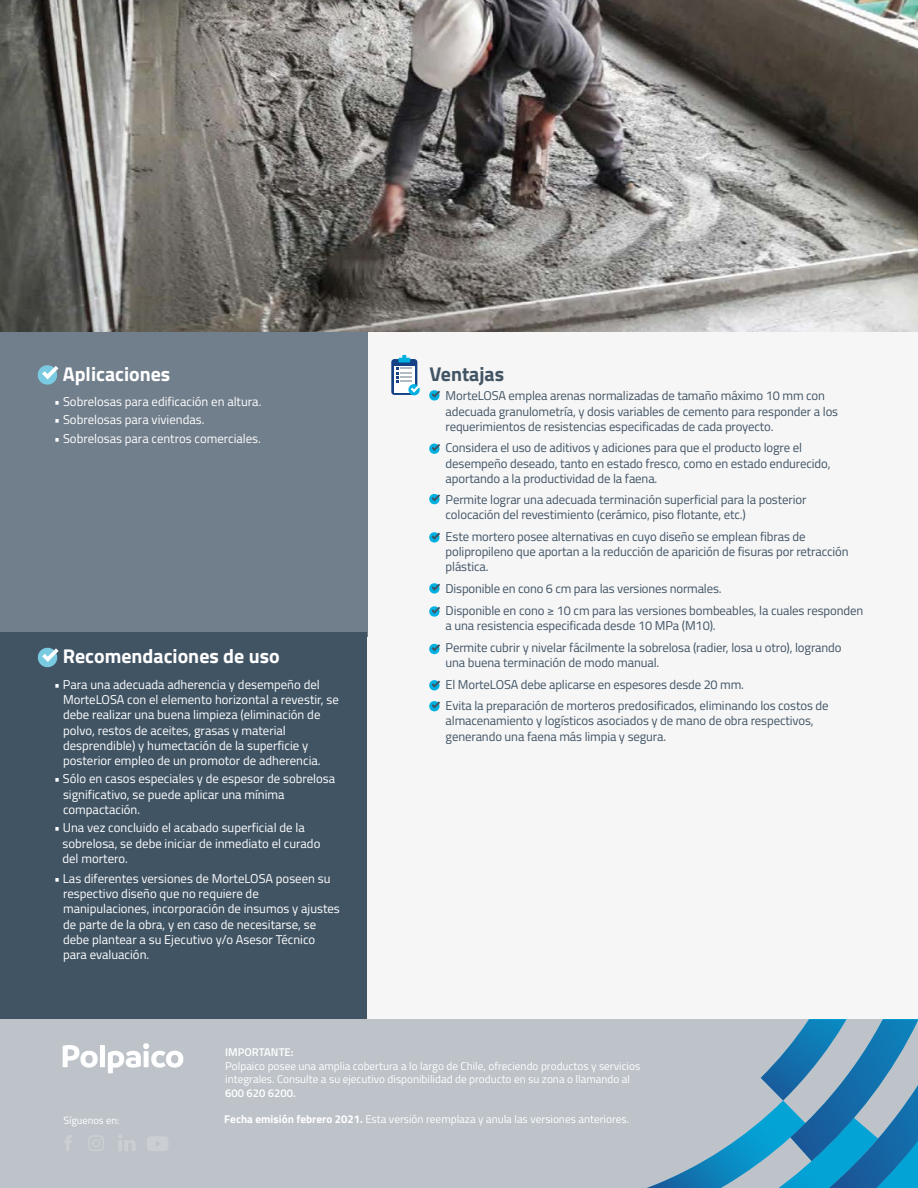
<style>
.page{position:relative;width:918px;height:1188px;background:#fff}
.page>*{position:absolute;margin:0;border:0;box-sizing:border-box;transform-origin:0 0}
.t1{font:700 19.95px "Titillium Web";color:#fff}
.t2{font:700 19.95px "Titillium Web";color:#415464}
.t3{font:12.75px/15.3px "Titillium Web";letter-spacing:-.01em;color:#415464}
.t4{font:12.75px/15.3px "Titillium Web";color:#fff}
.t5{font:11.25px/13.5px "Titillium Web";color:#fff}
.t6{font:600 11.25px "Titillium Web";color:#fff}
.t7{font:10.5px "Titillium Web";color:#fff}
.s1{font-weight:700}
</style>
<div class="page">
<div style="left:335px;top:330px;width:583px;height:694px;background:#f6f6f7"></div>
<div style="left:0;top:330px;width:367px;height:306px;background:#717e8b"></div>
<svg style="left:37px;top:365px;width:21px;height:20px"></svg>
<svg style="left:429px;top:390px;width:11px;height:11px"></svg>
<svg style="left:429px;top:443px;width:11px;height:11px"></svg>
<svg style="left:429px;top:494px;width:11px;height:11px"></svg>
<svg style="left:429px;top:532px;width:11px;height:11px"></svg>
<svg style="left:429px;top:583px;width:11px;height:11px"></svg>
<svg style="left:429px;top:606px;width:11px;height:11px"></svg>
<svg style="left:429px;top:643px;width:11px;height:12px"></svg>
<svg style="left:429px;top:680px;width:11px;height:11px"></svg>
<svg style="left:429px;top:701px;width:11px;height:11px"></svg>
<img style="left:0;top:0;width:918px;height:331px">
<div style="left:0;top:632px;width:367px;height:393px;background:#415464"></div>
<svg style="left:37px;top:647px;width:22px;height:21px"></svg>
<div style="left:391px;top:359px;width:26px;height:36px;background:#154284;border-radius:3px"></div>
<svg style="left:394px;top:366px;width:21px;height:26px"></svg>
<div style="left:398px;top:358px;width:12px;height:5px;background:#00b0e1"></div>
<svg style="left:402px;top:355px;width:4px;height:3px"></svg>
<svg style="left:396px;top:368px;width:24px;height:28px"></svg>
<div style="left:0;top:1020px;width:918px;height:168px;background:#bdc3c9"></div>
<svg style="left:63px;top:1043px;width:121px;height:31px"></svg>
<svg style="left:147px;top:1136px;width:21px;height:15px"></svg>
<svg style="left:119px;top:1135px;width:16px;height:16px"></svg>
<svg style="left:65px;top:1135px;width:6px;height:16px"></svg>
<svg style="left:89px;top:1136px;width:15px;height:15px"></svg>
<svg style="left:647px;top:1020px;width:271px;height:168px"></svg>
<h1 class="t1" style="left:63px;top:359px;width:109px">Aplicaciones</h1>
<p class="t4" style="left:54px;top:393px;width:209px">• Sobrelosas para edificación en altura.</p>
<p class="t4" style="left:54px;top:411px;width:152px">• Sobrelosas para viviendas.</p>
<p class="t4" style="left:54px;top:430px;width:208px">• Sobrelosas para centros comerciales.</p>
<h1 class="t1" style="left:63px;top:641px;width:218px">Recomendaciones de uso</h1>
<p class="t4" style="left:63px;top:676px;width:277px;text-indent:-9px">• Para una adecuada adherencia y desempeño del MorteLOSA con el elemento horizontal a revestir, se debe realizar una buena limpieza (eliminación de polvo, restos de aceites, grasas y material desprendible) y humectación de la superficie y posterior empleo de un promotor de adherencia.</p>
<p class="t4" style="left:63px;top:771px;width:274px;text-indent:-9px">• Sólo en casos especiales y de espesor de sobrelosa significativo, se puede aplicar una mínima compactación.</p>
<p class="t4" style="left:62px;top:820px;width:260px;text-indent:-8px">• Una vez concluido el acabado superficial de la sobrelosa, se debe iniciar de inmediato el curado del mortero.</p>
<p class="t4" style="left:63px;top:870px;width:278px;text-indent:-9px">• Las diferentes versiones de MorteLOSA poseen su respectivo diseño que no requiere de manipulaciones, incorporación de insumos y ajustes de parte de la obra, y en caso de necesitarse, se debe plantear a su Ejecutivo y/o Asesor Técnico para evaluación.</p>
<h1 class="t2" style="left:429px;top:359px;width:76px">Ventajas</h1>
<p class="t3" style="left:446px;top:388px;width:394px">MorteLOSA emplea arenas normalizadas de tamaño máximo 10 mm con adecuada granulometría, y dosis variables de cemento para responder a los requerimientos de resistencias especificadas de cada proyecto.</p>
<p class="t3" style="left:446px;top:440px;width:387px">Considera el uso de aditivos y adiciones para que el producto logre el desempeño deseado, tanto en estado fresco, como en estado endurecido, aportando a la productividad de la faena.</p>
<p class="t3" style="left:446px;top:491px;width:362px">Permite lograr una adecuada terminación superficial para la posterior colocación del revestimiento (cerámico, piso flotante, etc.)</p>
<p class="t3" style="left:446px;top:528px;width:405px">Este mortero posee alternativas en cuyo diseño se emplean fibras de polipropileno que aportan a la reducción de aparición de fisuras por retracción plástica.</p>
<p class="t3" style="left:446px;top:576px;width:419px;line-height:22.2px">Disponible en cono 6 cm para las versiones normales.<br>Disponible en cono ≥ 10 cm para las versiones bombeables, la cuales responden</p>
<p class="t3" style="left:446px;top:614px;width:398px;line-height:21.9px">a una resistencia especificada desde 10 MPa (M10).<br>Permite cubrir y nivelar fácilmente la sobrelosa (radier, losa u otro), logrando</p>
<p class="t3" style="left:446px;top:652px;width:385px;line-height:21.3px">una buena terminación de modo manual.<br>El MorteLOSA debe aplicarse en espesores desde 20 mm.<br>Evita la preparación de morteros predosificados, eliminando los costos de</p>
<p class="t3" style="left:446px;top:713px;width:370px">almacenamiento y logísticos asociados y de mano de obra respectivos, generando una faena más limpia y segura.</p>
<p class="t6" style="left:225px;top:1044px;width:70px">IMPORTANTE:</p>
<p class="t5" style="left:225px;top:1059px;width:417px">Polpaico posee una amplia cobertura a lo largo de Chile, ofreciendo productos y servicios integrales. Consulte a su ejecutivo disponibilidad de producto en su zona o llamando al</p>
<p class="t6" style="left:225px;top:1084px;width:72px">600 620 6200.</p>
<p class="t7" style="left:64px;top:1113px;width:57px">Síguenos en:</p>
<p class="t5" style="left:224px;top:1112px;width:406px"><span class="s1">Fecha emisión febrero 2021.</span> Esta versión reemplaza y anula las versiones anteriores.</p>
</div>
